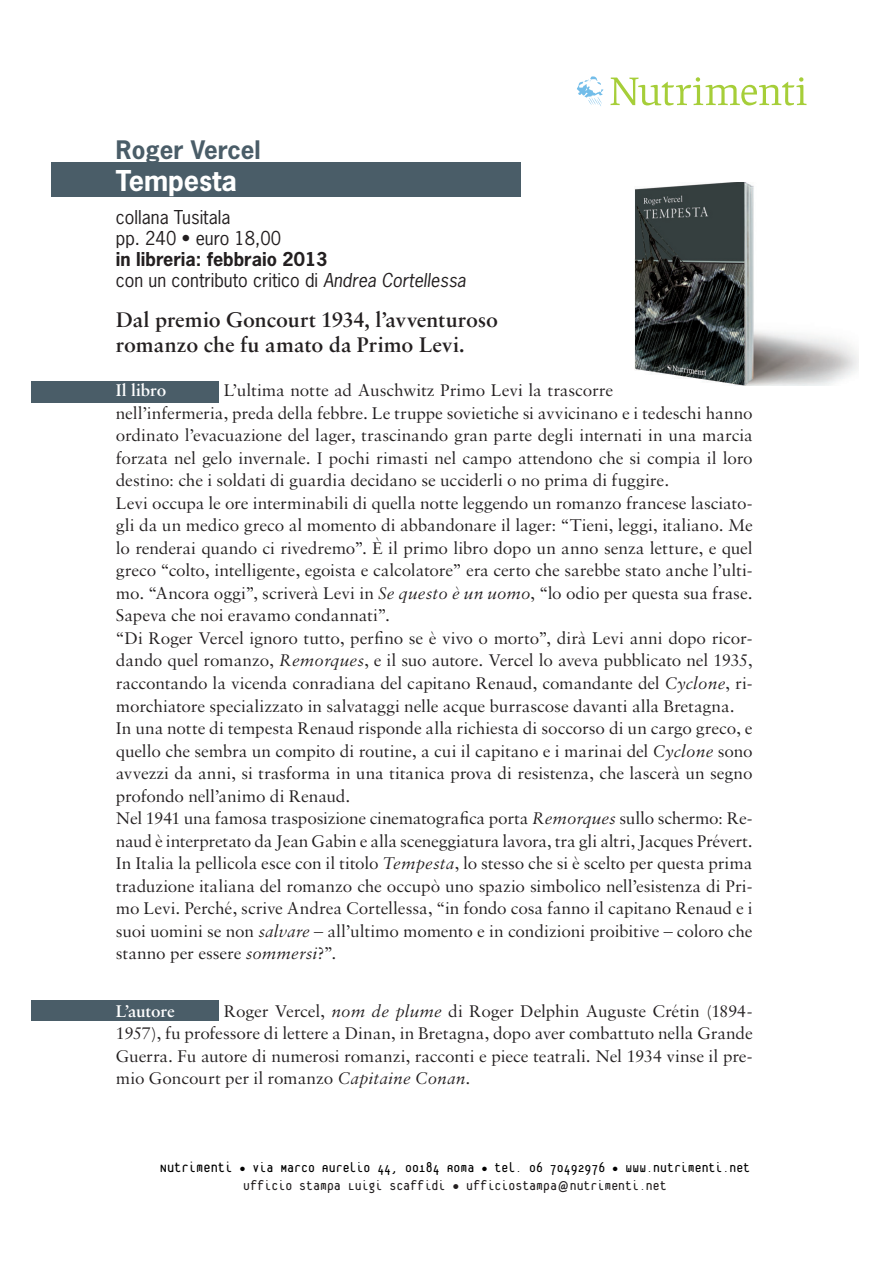
<style>
.page{position:relative;width:893px;height:1263px;background:#fff}
.page>*{position:absolute;margin:0;border:0;box-sizing:border-box;transform-origin:0 0}
.t1{font:700 27px "News Gothic";color:#fff}
.t2{font:700 24px "News Gothic";color:#4a5d68}
.t3{font:600 22.5px/25.5px "Sabon MT Pro";letter-spacing:-.005em;color:#231f20}
.t4{font:18px/22.5px "Sabon MT Pro";letter-spacing:-.005em;color:#231f20}
.t5{font:18px/21px "News Gothic";color:#231f20}
.t6{font:600 18px "Sabon MT Pro";letter-spacing:-.01em;color:#fff}
.t7{font:15px/18px "Platelet";color:#000;text-align:center}
.s1{font-weight:700}
.s2{font-style:italic}
.s3{font-size:15.75px}
.s4{font-size:13.5px}
.s5{color:#231f20}
.s6{font-family:"Letter Gothic Std";font-weight:700;color:#231f20}
</style>
<div class="page">
<svg style="left:577px;top:76px;width:26px;height:30px"></svg>
<svg style="left:611px;top:77px;width:195px;height:28px"></svg>
<div style="left:51px;top:162px;width:470px;height:34px;background:#4a5d68"></div>
<img style="left:634px;top:183px;width:224px;height:202px">
<div style="left:32px;top:1000px;width:187px;height:20px;background:#4a5d68"></div>
<div style="left:32px;top:381px;width:187px;height:21px;background:#4a5d68"></div>
<h2 class="t2" style="left:116px;top:134px;width:146px">Roger Vercel</h2>
<h1 class="t1" style="left:116px;top:162px;width:123px">Tempesta</h1>
<p class="t5" style="left:116px;top:206px;width:167px">collana Tusitala<br>pp. 240 • euro 18,00</p>
<p class="t5" style="left:116px;top:248px;width:352px"><span class="s1">in libreria: febbraio 2013<br></span>con un contributo critico di <span class="s2">Andrea Cortellessa</span></p>
<p class="t3" style="left:116px;top:306px;width:384px">Dal premio Goncourt 1934, l’avventuroso romanzo che fu amato da Primo Levi.</p>
<p class="t6" style="left:116px;top:380px;width:52px">Il libro</p>
<p class="t4" style="left:116px;top:379px;width:638px;text-indent:108px">L’ultima notte ad Auschwitz Primo Levi la trascorre<br>nell’infermeria, preda della febbre. Le truppe sovietiche si avvicinano e i tedeschi hanno ordinato l’evacuazione del lager, trascinando gran parte degli internati in una marcia forzata nel gelo invernale. I pochi rimasti nel campo attendono che si compia il loro destino: che i soldati di guardia decidano se ucciderli o no prima di fuggire.<br>Levi occupa le ore interminabili di quella notte leggendo un romanzo francese lasciato&shy;gli da un medico greco al momento di abbandonare il lager: “Tieni, leggi, italiano. Me lo renderai quando ci rivedremo”. È il primo libro dopo un anno senza letture, e quel greco “colto, intelligente, egoista e calcolatore” era certo che sarebbe stato anche l’ulti&shy;mo. “Ancora oggi”, scriverà Levi in <span class="s2">Se questo è un uomo</span>, “lo odio per questa sua frase.<br>Sapeva che noi eravamo condannati”.<br>“Di Roger Vercel ignoro tutto, perfino se è vivo o morto”, dirà Levi anni dopo ricor&shy;dando quel romanzo, <span class="s2">Remorques</span>, e il suo autore. Vercel lo aveva pubblicato nel 1935, raccontando la vicenda conradiana del capitano Renaud, comandante del <span class="s2">Cyclone</span>, ri&shy;morchiatore specializzato in salvataggi nelle acque burrascose davanti alla Bretagna.<br>In una notte di tempesta Renaud risponde alla richiesta di soccorso di un cargo greco, e quello che sembra un compito di routine, a cui il capitano e i marinai del <span class="s2">Cyclone</span> sono avvezzi da anni, si trasforma in una titanica prova di resistenza, che lascerà un segno profondo nell’animo di Renaud.<br>Nel 1941 una famosa trasposizione cinematografica porta <span class="s2">Remorques</span> sullo schermo: Re&shy;naud è interpretato da Jean Gabin e alla sceneggiatura lavora, tra gli altri, Jacques Prévert.<br>In Italia la pellicola esce con il titolo <span class="s2">Tempesta</span>, lo stesso che si è scelto per questa prima traduzione italiana del romanzo che occupò uno spazio simbolico nell’esistenza di Pri&shy;mo Levi. Perché, scrive Andrea Cortellessa, “in fondo cosa fanno il capitano Renaud e i suoi uomini se non <span class="s2">salvare</span> – all’ultimo momento e in condizioni proibitive – coloro che stanno per essere <span class="s2">sommersi</span>?”.</p>
<p class="t4" style="left:116px;top:999px;width:638px;text-align:justify;text-indent:108px">Roger Vercel, <span class="s2">nom de plume</span> di Roger Delphin Auguste Crétin (1894- 1957), fu professore di lettere a Dinan, in Bretagna, dopo aver combattuto nella Grande Guerra. Fu autore di numerosi romanzi, racconti e piece teatrali. Nel 1934 vinse il pre&shy;mio Goncourt per il romanzo <span class="s2">Capitaine Conan</span>.</p>
<p class="t6" style="left:116px;top:1000px;width:60px">L’autore</p>
<p class="t7" style="left:160px;top:1160px;width:592px"><span class="s3">Nutrimenti</span> <span class="s4">•</span> via Marco Aurelio 44, 00184 Roma <span class="s4">•</span> tel. 06 70492976 <span class="s4">•</span> www.nutrimenti.net<br><span class="s5">Ufficio Stampa Luigi Scaffidi • ufficiostampa</span><span class="s6">@</span><span class="s5">nutrimenti.net</span></p>
</div>
